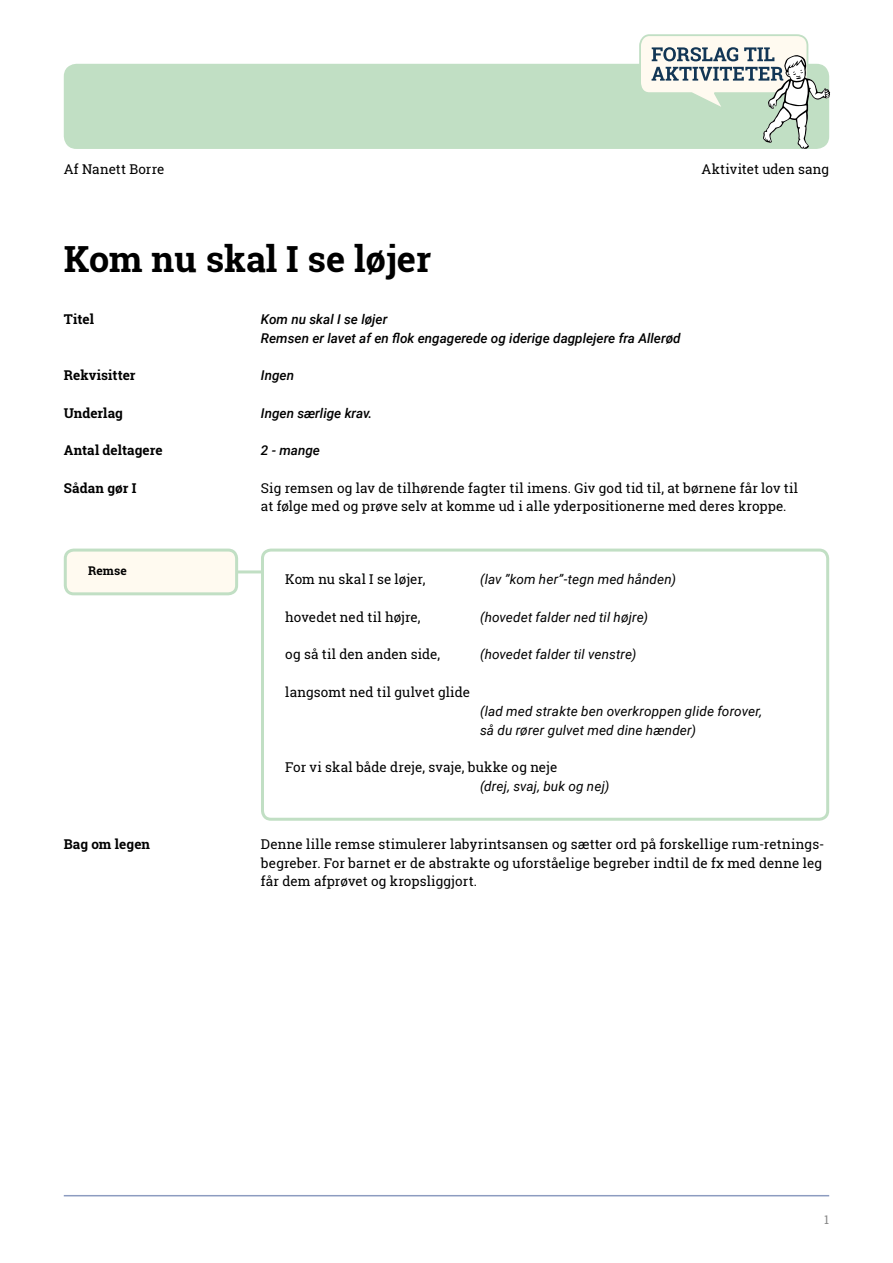
<style>
.page{position:relative;width:893px;height:1263px;background:#fff}
.page>*{position:absolute;margin:0;border:0;box-sizing:border-box;transform-origin:0 0}
.t1{font:700 36px "Roboto Slab";color:#000}
.t2{font:13.5px/18.8px "Roboto Slab";letter-spacing:.005em;color:#000}
.t3{font:italic 13.5px/18.8px "Roboto";letter-spacing:.01em;color:#000}
.t4{font:italic 500 13.5px/18.8px "Roboto";color:#000}
.t5{font:700 13.5px "Roboto Slab";letter-spacing:.005em;color:#000}
.t6{font:700 12px "Roboto Slab";letter-spacing:.01em;color:#000}
.t7{font:12px "Roboto Slab";color:#878787}
</style>
<div class="page">
<hr style="left:64px;top:1195px;width:765px;height:1px;background:#8c9cc0">
<div style="left:64px;top:64px;width:765px;height:85px;background:#c1dfc4;border-radius:13px"></div>
<svg style="left:639px;top:34px;width:191px;height:115px"></svg>
<hr style="left:231px;top:570px;width:30px;height:3px;background:#c1dfc4">
<div style="left:65px;top:550px;width:172px;height:44px;background:#fffaf0;border-radius:9px"></div>
<div style="left:64px;top:549px;width:174px;height:46px;border:3px solid #c1dfc4;border-radius:9px"></div>
<div style="left:261px;top:549px;width:568px;height:272px;border:3px solid #c1dfc4;border-radius:9px"></div>
<p class="t2" style="left:64px;top:159px;width:102px">Af Nanett Borre</p>
<p class="t2" style="left:702px;top:159px;width:129px">Aktivitet uden sang</p>
<h1 class="t1" style="left:64px;top:234px;width:369px">Kom nu skal I se løjer</h1>
<p class="t5" style="left:64px;top:310px;width:32px">Titel</p>
<p class="t4" style="left:261px;top:309px;width:421px">Kom nu skal I se løjer<br>Remsen er lavet af en flok engagerede og iderige dagplejere fra Allerød</p>
<p class="t5" style="left:64px;top:366px;width:73px">Rekvisitter</p>
<p class="t4" style="left:261px;top:365px;width:35px">Ingen</p>
<p class="t5" style="left:64px;top:403px;width:61px">Underlag</p>
<p class="t4" style="left:261px;top:403px;width:113px">Ingen særlige krav.</p>
<p class="t5" style="left:64px;top:441px;width:100px">Antal deltagere</p>
<p class="t4" style="left:261px;top:440px;width:61px">2 - mange</p>
<p class="t5" style="left:64px;top:478px;width:74px">Sådan gør I</p>
<p class="t2" style="left:261px;top:478px;width:539px">Sig remsen og lav de tilhørende fagter til imens. Giv god tid til, at børnene får lov til at følge med og prøve selv at komme ud i alle yderpositionerne med deres kroppe.</p>
<p class="t6" style="left:88px;top:563px;width:40px">Remse</p>
<p class="t2" style="left:285px;top:570px;width:142px">Kom nu skal I se løjer,</p>
<p class="t3" style="left:480px;top:570px;width:198px">(lav ”kom her”-tegn med hånden)</p>
<p class="t2" style="left:285px;top:607px;width:137px">hovedet ned til højre,</p>
<p class="t3" style="left:480px;top:607px;width:170px">(hovedet falder ned til højre)</p>
<p class="t2" style="left:285px;top:645px;width:156px">og så til den anden side,</p>
<p class="t3" style="left:480px;top:645px;width:158px">(hovedet falder til venstre)</p>
<p class="t2" style="left:285px;top:682px;width:186px">langsomt ned til gulvet glide</p>
<p class="t3" style="left:480px;top:701px;width:284px">(lad med strakte ben overkroppen glide forover, så du rører gulvet med dine hænder)</p>
<p class="t2" style="left:285px;top:757px;width:274px">For vi skal både dreje, svaje, bukke og neje</p>
<p class="t3" style="left:480px;top:776px;width:131px">(drej, svaj, buk og nej)</p>
<p class="t5" style="left:64px;top:835px;width:88px">Bag om legen</p>
<p class="t2" style="left:261px;top:834px;width:565px">Denne lille remse stimulerer labyrintsansen og sætter ord på forskellige rum-retnings&shy;begreber. For barnet er de abstrakte og uforståelige begreber indtil de fx med denne leg får dem afprøvet og kropsliggjort.</p>
<p class="t7" style="left:824px;top:1211px;width:6px">1</p>
</div>
